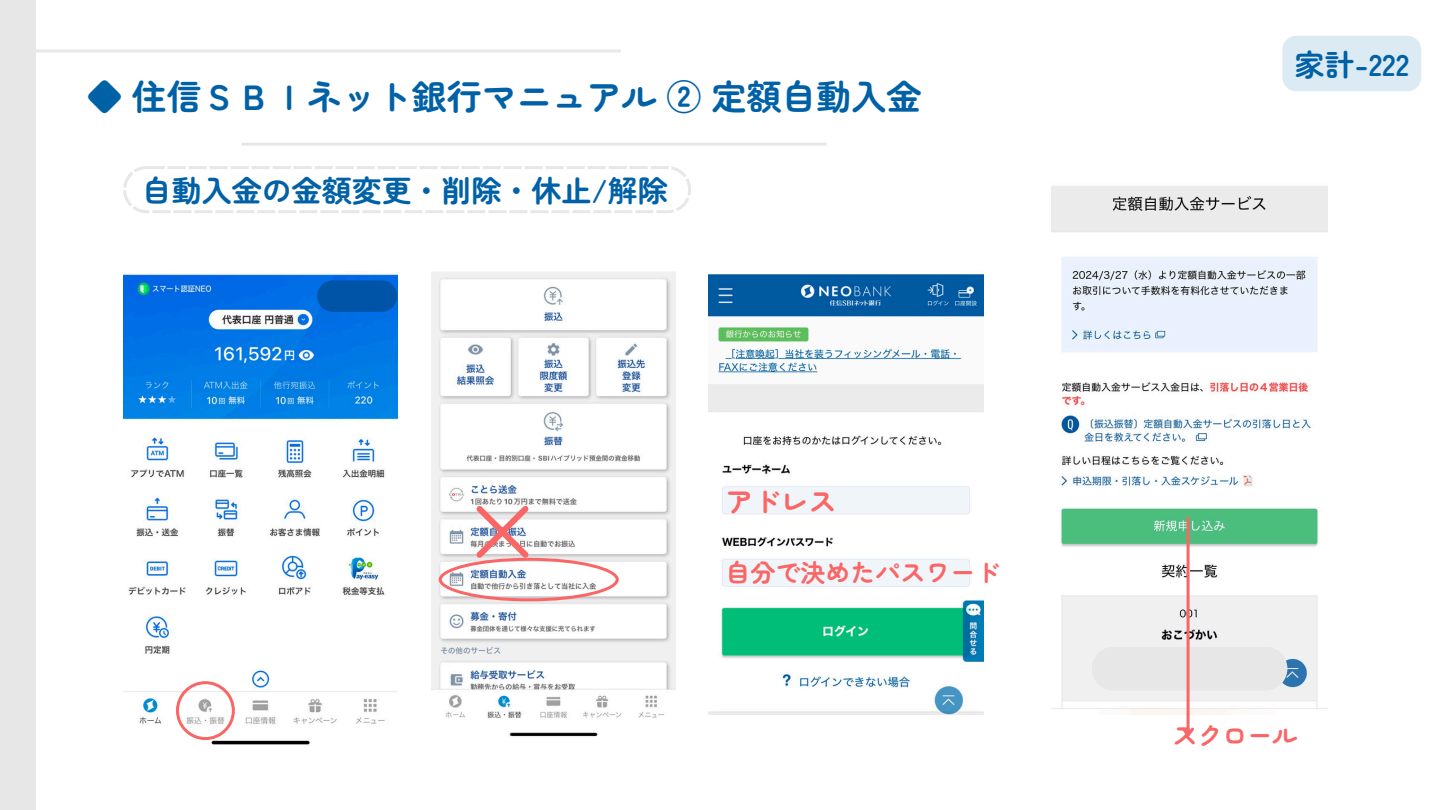
<style>
.page{position:relative;width:1440px;height:810px;background:#fff}
.page>*{position:absolute;margin:0;border:0;box-sizing:border-box;transform-origin:0 0}
.t1{font:700 35px "Zen Maru Gothic";color:#0061a7}
.t2{font:700 30px "Zen Maru Gothic";color:#0061a7}
.t3{font:700 27.8px "Zen Maru Gothic";color:#fa6666}
.t4{font:700 25px "Zen Maru Gothic";color:#fa6666}
</style>
<div class="page">
<hr style="left:242px;top:143px;width:584px;height:3px;background:#e7e7e7">
<hr style="left:36px;top:49px;width:585px;height:3px;background:#e7e7e7">
<div style="left:0;top:0;width:36px;height:810px;background:#e7e7e7"></div>
<img style="left:431px;top:272px;width:244px;height:465px">
<img style="left:123px;top:274px;width:275px;height:471px">
<img style="left:709px;top:274px;width:274px;height:441px">
<svg style="left:176px;top:681px;width:59px;height:59px"></svg>
<svg style="left:439px;top:506px;width:180px;height:95px"></svg>
<svg style="left:317px;top:280px;width:80px;height:32px;background:#0056ad"></svg>
<img style="left:1051px;top:186px;width:277px;height:529px">
<div style="left:1092px;top:647px;width:195px;height:44px;background:#e7e7e7;border-radius:22px"></div>
<hr style="left:1187px;top:517px;width:3px;height:218px;background:#fa6666">
<svg style="left:1182px;top:725px;width:12px;height:12px"></svg>
<div style="left:1282px;top:36px;width:139px;height:55px;background:#dceaf4;border-radius:14px"></div>
<svg style="left:123px;top:166px;width:568px;height:47px"></svg>
<p class="t1" style="left:87px;top:70px;width:836px">◆ 住信ＳＢＩネット銀行マニュアル ② 定額自動入金</p>
<p class="t2" style="left:142px;top:167px;width:528px">自動入金の金額変更・削除・休止/解除</p>
<h1 class="t3" style="left:725px;top:480px;width:113px">アドレス</h1>
<p class="t4" style="left:726px;top:553px;width:276px">自分で決めたパスワード</p>
<p class="t2" style="left:1294px;top:41px;width:116px">家計-222</p>
<h2 class="t4" style="left:1173px;top:716px;width:126px">スクロール</h2>
</div>
